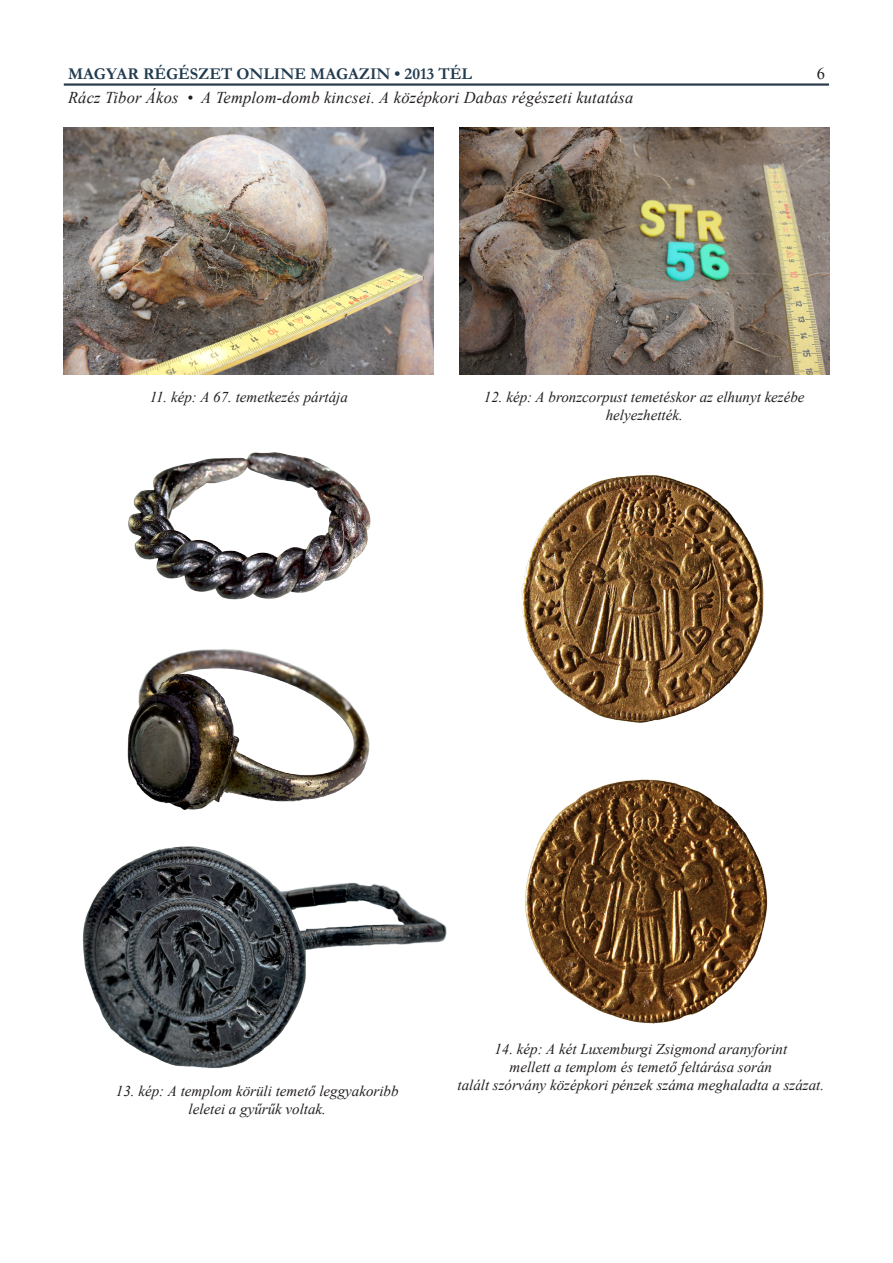
<style>
.page{position:relative;width:893px;height:1263px;background:#fff}
.page>*{position:absolute;margin:0;border:0;box-sizing:border-box;transform-origin:0 0}
.t1{font:italic 16.5px "Times New Roman";letter-spacing:.01em;color:#231f20}
.t2{font:700 16.5px "Garamond";color:#213b4f}
.t3{font:16.5px "Times New Roman";color:#231f20}
.kepala{font:italic 15px/18px "Times New Roman";color:#231f20;text-align:center}
</style>
<div class="page">
<hr style="left:64px;top:83px;width:765px;height:3px;background:#2d3d4d">
<img style="left:64px;top:128px;width:370px;height:246px">
<img style="left:459px;top:128px;width:370px;height:246px">
<img style="left:82px;top:452px;width:365px;height:617px">
<img style="left:521px;top:475px;width:243px;height:248px">
<img style="left:525px;top:779px;width:243px;height:245px">
<p class="t2" style="left:68px;top:62px;width:405px">MAGYAR RÉGÉSZET ONLINE MAGAZIN • 2013 TÉL</p>
<p class="t1" style="left:68px;top:87px;width:567px">Rácz Tibor Ákos • A Templom-domb kincsei. A középkori Dabas régészeti kutatása</p>
<p class="t3" style="left:817px;top:62px;width:10px">6</p>
<p class="kepala" style="left:150px;top:387px;width:200px">11. kép: A 67. temetkezés pártája</p>
<p class="kepala" style="left:484px;top:387px;width:322px">12. kép: A bronzcorpust temetéskor az elhunyt kezébe helyezhették.</p>
<p class="kepala" style="left:116px;top:1081px;width:284px">13. kép: A templom körüli temető leggyakoribb leletei a gyűrűk voltak.</p>
<p class="kepala" style="left:457px;top:1039px;width:368px">14. kép: A két Luxemburgi Zsigmond aranyforint<br>mellett a templom és temető feltárása során<br>talált szórvány középkori pénzek száma meghaladta a százat.</p>
</div>
